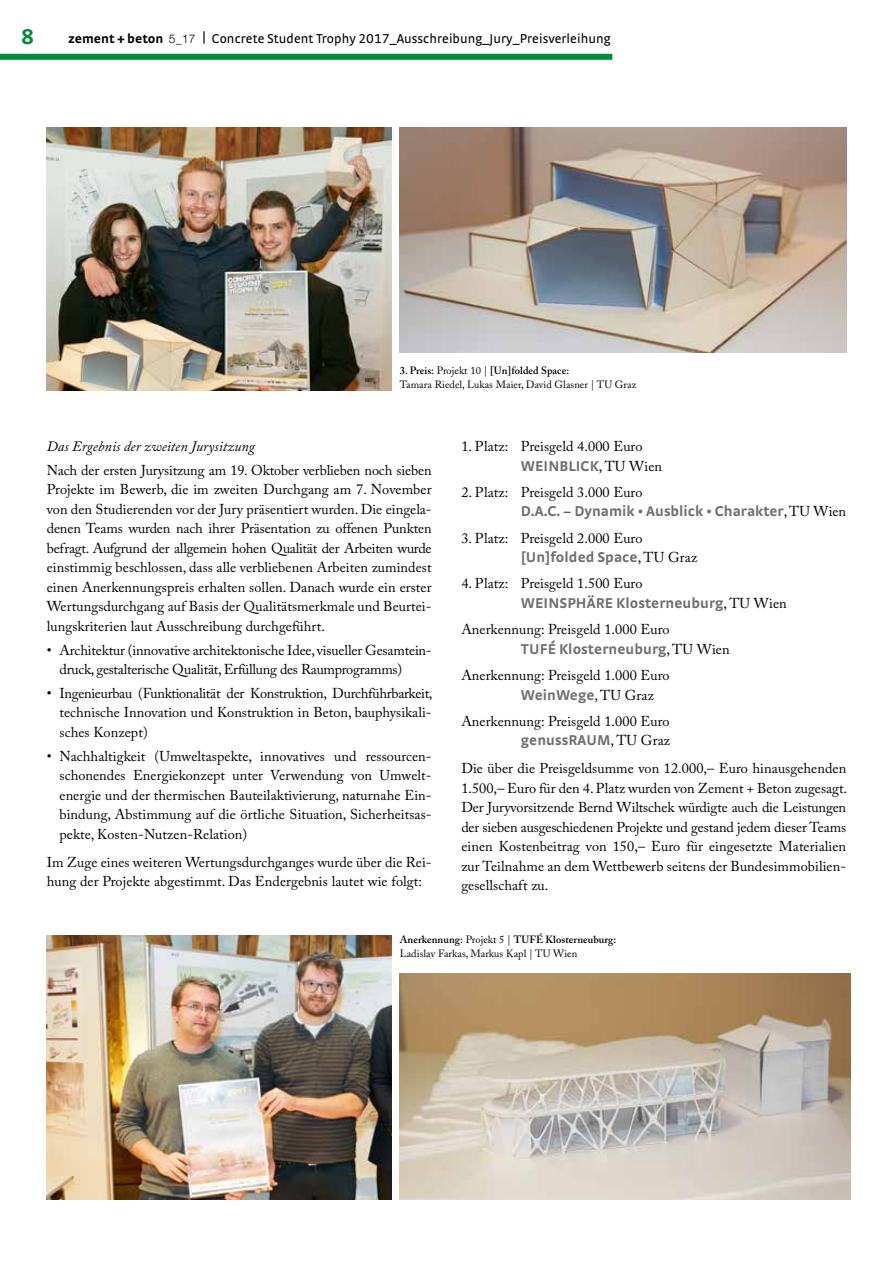
<style>
.page{position:relative;width:893px;height:1263px;background:#fff}
.page>*{position:absolute;margin:0;border:0;box-sizing:border-box;transform-origin:0 0}
.t1{font:700 22.5px "Strada TF";color:#008c3c}
.t2{font:700 15px "Strada TF";letter-spacing:.005em;color:#706f6f}
.t3{font:14.25px/19.5px "Adobe Caslon Pro";letter-spacing:.005em;color:#000;text-align:justify}
.t4{font:italic 14.25px "Adobe Caslon Pro";letter-spacing:.005em;color:#000}
.t5{font:13.5px "Strada TF";letter-spacing:.005em;color:#000}
.t6{font:10.5px/13.5px "Adobe Caslon Pro";letter-spacing:.005em;color:#000}
.s1{font-family:"Strada";font-weight:700}
.s2{font-family:"Helvetica Neue LT";font-weight:300;font-size:12px}
.s3{font-weight:600}
.s4{font-family:"Adobe Caslon Pro";font-weight:400;font-size:14.25px;color:#000}
</style>
<div class="page">
<div style="left:0;top:54px;width:612px;height:6px;background:#008c3c"></div>
<img style="left:400px;top:974px;width:450px;height:225px">
<img style="left:47px;top:935px;width:344px;height:264px">
<img style="left:400px;top:127px;width:446px;height:225px">
<img style="left:47px;top:127px;width:344px;height:264px">
<h1 class="t1" style="left:21px;top:23px;width:14px">8</h1>
<p class="t5" style="left:68px;top:31px;width:544px"><span class="s1">zement + beton</span> <span class="s2">5_17</span> <sup>|</sup> Concrete Student Trophy 2017_Ausschreibung_Jury_Preisverleihung</p>
<p class="t6" style="left:400px;top:364px;width:238px"><span class="s3">3. Preis:</span> Projekt 10 | <span class="s3">[Un]folded Space:<br></span>Tamara Riedel, Lukas Maier, David Glasner | TU Graz</p>
<p class="t4" style="left:47px;top:438px;width:210px">Das Ergebnis der zweiten Jurysitzung</p>
<p class="t3" style="left:47px;top:460px;width:386px">Nach der ersten Jurysitzung am 19. Oktober verblieben noch sieben Projekte im Bewerb, die im zweiten Durchgang am 7. November von den Studierenden vor der Jury präsentiert wurden. Die eingela&shy;denen Teams wurden nach ihrer Präsentation zu offenen Punkten befragt. Aufgrund der allgemein hohen Qualität der Arbeiten wurde einstimmig beschlossen, dass alle verbliebenen Arbeiten zumindest einen Anerkennungspreis erhalten sollen. Danach wurde ein erster Wertungsdurchgang auf Basis der Qualitätsmerkmale und Beurtei&shy;lungskriterien laut Ausschreibung durchgeführt.</p>
<p class="t3" style="left:60px;top:640px;width:374px;text-indent:-13px">• Architektur (innovative architektonische Idee, visueller Gesamtein&shy;druck, gestalterische Qualität, Erfüllung des Raumprogramms)</p>
<p class="t3" style="left:60px;top:683px;width:375px;text-indent:-13px">• Ingenieurbau (Funktionalität der Konstruktion, Durchführbarkeit, technische Innovation und Konstruktion in Beton, bauphysikali&shy;sches Konzept)</p>
<p class="t3" style="left:60px;top:746px;width:374px;text-indent:-13px">• Nachhaltigkeit (Umweltaspekte, innovatives und ressourcen&shy;schonendes Energiekonzept unter Verwendung von Umwelt&shy;energie und der thermischen Bauteilaktivierung, naturnahe Ein&shy;bindung, Abstimmung auf die örtliche Situation, Sicherheitsas&shy;pekte, Kosten-Nutzen-Relation)</p>
<p class="t3" style="left:47px;top:852px;width:386px">Im Zuge eines weiteren Wertungsdurchganges wurde über die Rei&shy;hung der Projekte abgestimmt. Das Endergebnis lautet wie folgt:</p>
<p class="t3" style="left:461px;top:436px;width:183px">1. Platz: Preisgeld 4.000 Euro</p>
<p class="t2" style="left:521px;top:456px;width:143px">WEINBLICK<span class="s4">, TU Wien</span></p>
<p class="t3" style="left:461px;top:482px;width:183px">2. Platz: Preisgeld 3.000 Euro</p>
<p class="t2" style="left:521px;top:502px;width:327px">D.A.C. <span class="s4">–</span> Dynamik • Ausblick • Charakter<span class="s4">, TU Wien</span></p>
<p class="t3" style="left:461px;top:528px;width:183px">3. Platz: Preisgeld 2.000 Euro</p>
<p class="t2" style="left:521px;top:548px;width:178px">[Un]folded Space<span class="s4">, TU Graz</span></p>
<p class="t3" style="left:461px;top:574px;width:183px">4. Platz: Preisgeld 1.500 Euro</p>
<p class="t2" style="left:521px;top:594px;width:267px">WEINSPHÄRE Klosterneuburg<span class="s4">, TU Wien</span></p>
<p class="t3" style="left:461px;top:620px;width:210px">Anerkennung: Preisgeld 1.000 Euro</p>
<p class="t2" style="left:521px;top:640px;width:210px">TUFÉ Klosterneuburg<span class="s4">, TU Wien</span></p>
<p class="t3" style="left:461px;top:665px;width:210px">Anerkennung: Preisgeld 1.000 Euro</p>
<p class="t2" style="left:521px;top:685px;width:135px">WeinWege<span class="s4">, TU Graz</span></p>
<p class="t3" style="left:461px;top:711px;width:210px">Anerkennung: Preisgeld 1.000 Euro</p>
<p class="t2" style="left:521px;top:731px;width:151px">genussRAUM<span class="s4">, TU Graz</span></p>
<p class="t3" style="left:461px;top:759px;width:387px">Die über die Preisgeldsumme von 12.000,– Euro hinausgehenden 1.500,– Euro für den 4. Platz wurden von Zement + Beton zugesagt.<br>Der Juryvorsitzende Bernd Wiltschek würdigte auch die Leistungen der sieben ausgeschiedenen Projekte und gestand jedem dieser Teams einen Kostenbeitrag von 150,– Euro für eingesetzte Materialien zur Teilnahme an dem Wettbewerb seitens der Bundesimmobilien&shy;gesellschaft zu.</p>
<p class="t6" style="left:400px;top:933px;width:218px"><span class="s3">Anerkennung:</span> Projekt 5 | <span class="s3">TUFÉ Klosterneuburg:<br></span>Ladislav Farkas, Markus Kapl | TU Wien</p>
</div>
